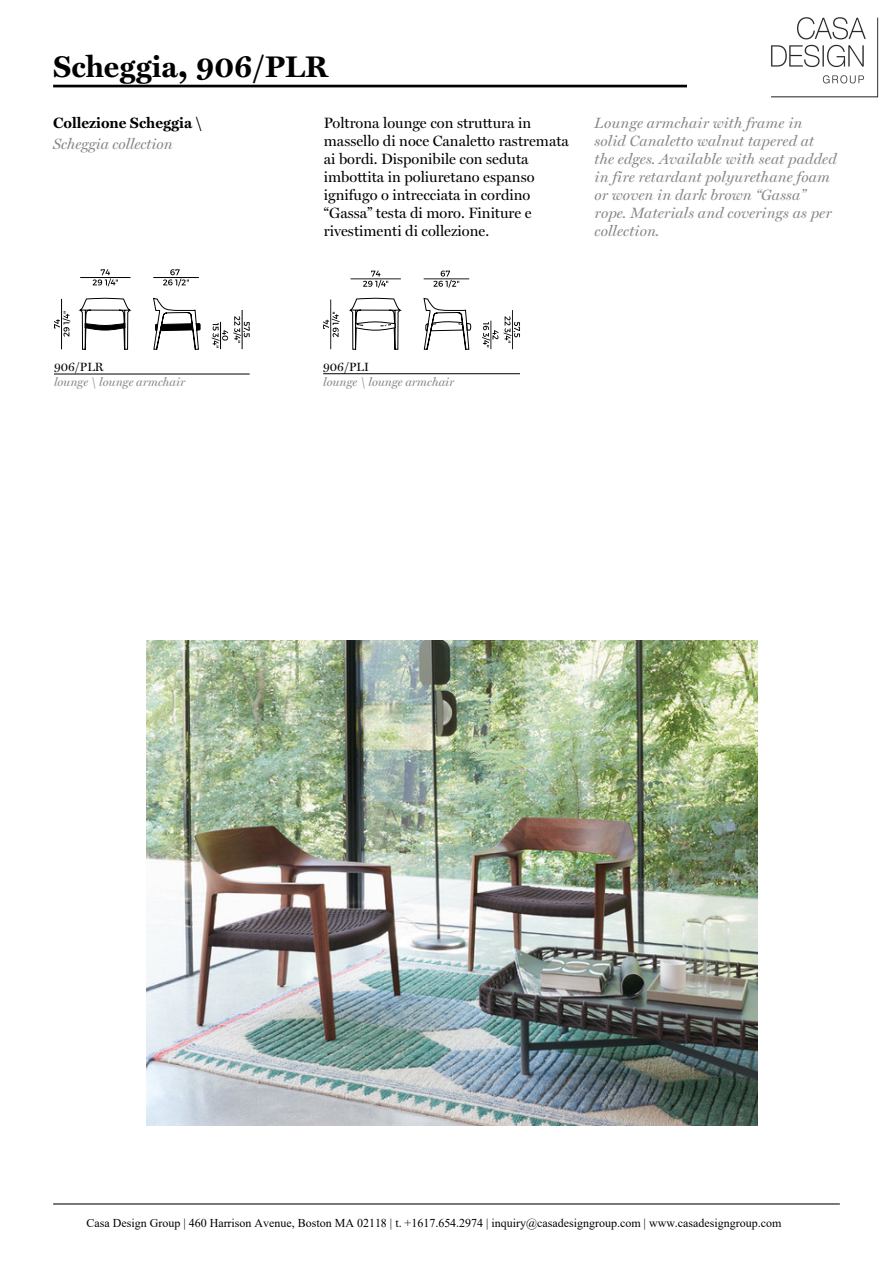
<style>
.page{position:relative;width:893px;height:1263px;background:#fff}
.page>*{position:absolute;margin:0;border:0;box-sizing:border-box;transform-origin:0 0}
.t1{font:700 30px "Miller Text";color:#000}
.t2{font:italic 15px/18px "Miller Display";letter-spacing:.01em;color:#878787}
.t3{font:15px/18px "Miller Display";color:#000}
.t4{font:700 15px "Miller Text";color:#000}
.t5{font:12px "Times New Roman";color:#000}
.t6{font:italic 12px "Miller Display";color:#878787}
.t7{font:12px "Miller Display";color:#000}
.t8{font:10.5px "Miller Display";color:#000}
.s1{font-size:36px}
</style>
<div class="page">
<svg style="left:80px;top:298px;width:51px;height:51px"></svg>
<svg style="left:153px;top:298px;width:47px;height:51px"></svg>
<hr style="left:242px;top:310px;width:1px;height:39px;background:#000">
<hr style="left:80px;top:277px;width:51px;height:1px;background:#000">
<hr style="left:61px;top:299px;width:1px;height:50px;background:#000">
<hr style="left:153px;top:277px;width:46px;height:1px;background:#000">
<svg style="left:93px;top:269px;width:25px;height:17px"></svg>
<svg style="left:163px;top:269px;width:26px;height:17px"></svg>
<svg style="left:54px;top:311px;width:16px;height:26px"></svg>
<svg style="left:212px;top:316px;width:38px;height:33px"></svg>
<svg style="left:350px;top:298px;width:121px;height:51px"></svg>
<hr style="left:351px;top:279px;width:50px;height:1px;background:#1d1e1c">
<hr style="left:330px;top:300px;width:1px;height:49px;background:#1d1e1c">
<hr style="left:424px;top:279px;width:45px;height:1px;background:#1d1e1c">
<hr style="left:512px;top:310px;width:1px;height:39px;background:#1d1e1c">
<svg style="left:504px;top:316px;width:16px;height:27px"></svg>
<svg style="left:363px;top:271px;width:25px;height:17px"></svg>
<svg style="left:433px;top:271px;width:26px;height:17px"></svg>
<svg style="left:323px;top:312px;width:17px;height:25px"></svg>
<svg style="left:482px;top:321px;width:16px;height:28px"></svg>
<hr style="left:323px;top:373px;width:197px;height:1px;background:#000">
<hr style="left:54px;top:374px;width:196px;height:1px;background:#000">
<hr style="left:53px;top:1203px;width:787px;height:1px;background:#000">
<hr style="left:53px;top:85px;width:787px;height:2px;background:#000">
<img style="left:688px;top:85px;width:74px;height:2px">
<img style="left:762px;top:17px;width:117px;height:81px">
<img style="left:146px;top:640px;width:611px;height:485px">
<h1 class="t1" style="left:53px;top:49px;width:276px">Scheggia<span class="s1">,</span> 906/PLR</h1>
<p class="t4" style="left:53px;top:114px;width:150px">Collezione Scheggia \</p>
<p class="t2" style="left:53px;top:135px;width:121px">Scheggia collection</p>
<p class="t7" style="left:54px;top:360px;width:51px">906/PLR</p>
<p class="t6" style="left:54px;top:374px;width:133px">lounge \ lounge armchair</p>
<p class="t3" style="left:324px;top:114px;width:246px">Poltrona lounge con struttura in massello di noce Canaletto rastremata ai bordi. Disponibile con seduta imbottita in poliuretano espanso ignifugo o intrecciata in cordino “Gassa” testa di moro. Finiture e rivestimenti di collezione.</p>
<p class="t2" style="left:595px;top:113px;width:244px">Lounge armchair with frame in solid Canaletto walnut tapered at the edges. Available with seat padded in fire retardant polyurethane foam or woven in dark brown “Gassa” rope. Materials and coverings as per collection.</p>
<p class="t7" style="left:323px;top:359px;width:47px">906/PLI</p>
<p class="t6" style="left:323px;top:374px;width:133px">lounge \ lounge armchair</p>
<p class="t5" style="left:87px;top:1217px;width:696px">Casa Design Group | 460 Harrison Avenue, Boston MA 02118 | t. +1617.654.2974 | inquiry@casadesigngroup.com | www.casadesigngroup.com</p>
<p class="t8" style="left:324px;top:1221px;width:224px">Color tones may vary from one dye lot to another.</p>
</div>
